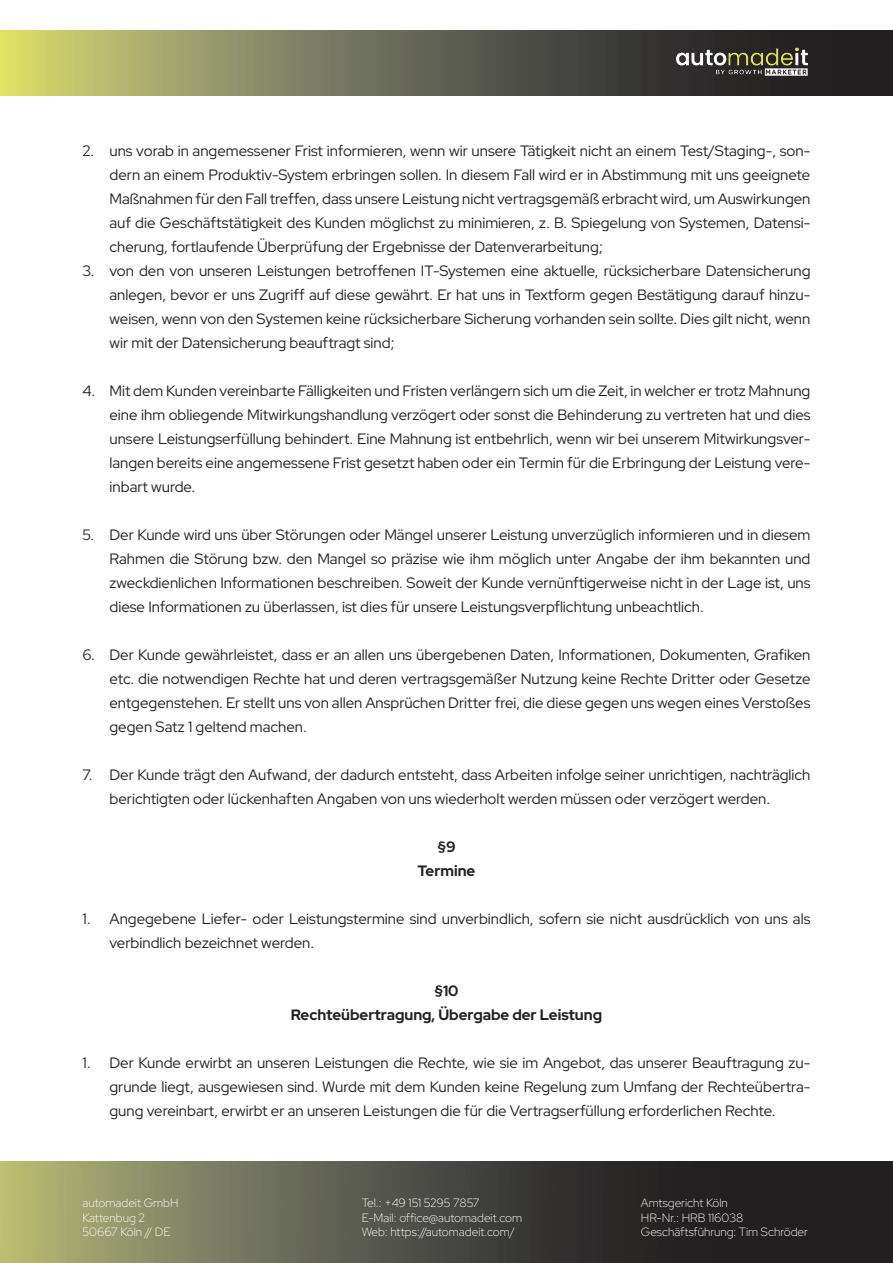
<style>
.page{position:relative;width:893px;height:1263px;background:#fff}
.page>*{position:absolute;margin:0;border:0;box-sizing:border-box;transform-origin:0 0}
.t1{font:15px/24px "Red Hat Display";color:#231f20;text-align:justify}
.Titel{font:700 15px "Red Hat Display";color:#231f20}
.t2{font:300 12px/14.4px "Red Hat Display";color:#fff}
</style>
<div class="page">
<svg style="left:0;top:1162px;width:893px;height:101px;background:#535344"></svg>
<svg style="left:0;top:31px;width:893px;height:64px;background:#6d6d50"></svg>
<img style="left:674px;top:45px;width:136px;height:36px">
<p class="t1" style="left:110px;top:139px;width:702px;text-indent:-27px">2. uns vorab in angemessener Frist informieren, wenn wir unsere Tätigkeit nicht an einem Test/Staging-, son&shy;dern an einem Produktiv-System erbringen sollen. In diesem Fall wird er in Abstimmung mit uns geeignete Maßnahmen für den Fall treffen, dass unsere Leistung nicht vertragsgemäß erbracht wird, um Auswirkungen auf die Geschäftstätigkeit des Kunden möglichst zu minimieren, z. B. Spiegelung von Systemen, Datensi&shy;cherung, fortlaufende Überprüfung der Ergebnisse der Datenverarbeitung;</p>
<p class="t1" style="left:110px;top:259px;width:702px;text-indent:-27px">3. von den von unseren Leistungen betroffenen IT-Systemen eine aktuelle, rücksicherbare Datensicherung anlegen, bevor er uns Zugriff auf diese gewährt. Er hat uns in Textform gegen Bestätigung darauf hinzu&shy;weisen, wenn von den Systemen keine rücksicherbare Sicherung vorhanden sein sollte. Dies gilt nicht, wenn wir mit der Datensicherung beauftragt sind;</p>
<p class="t1" style="left:110px;top:379px;width:702px;text-indent:-27px">4. Mit dem Kunden vereinbarte Fälligkeiten und Fristen verlängern sich um die Zeit, in welcher er trotz Mahnung eine ihm obliegende Mitwirkungshandlung verzögert oder sonst die Behinderung zu vertreten hat und dies unsere Leistungserfüllung behindert. Eine Mahnung ist entbehrlich, wenn wir bei unserem Mitwirkungsver&shy;langen bereits eine angemessene Frist gesetzt haben oder ein Termin für die Erbringung der Leistung vere&shy;inbart wurde.</p>
<p class="t1" style="left:110px;top:523px;width:702px;text-indent:-27px">5. Der Kunde wird uns über Störungen oder Mängel unserer Leistung unverzüglich informieren und in diesem Rahmen die Störung bzw. den Mangel so präzise wie ihm möglich unter Angabe der ihm bekannten und zweckdienlichen Informationen beschreiben. Soweit der Kunde vernünftigerweise nicht in der Lage ist, uns diese Informationen zu überlassen, ist dies für unsere Leistungsverpflichtung unbeachtlich.</p>
<p class="t1" style="left:110px;top:643px;width:702px;text-indent:-27px">6. Der Kunde gewährleistet, dass er an allen uns übergebenen Daten, Informationen, Dokumenten, Grafiken etc. die notwendigen Rechte hat und deren vertragsgemäßer Nutzung keine Rechte Dritter oder Gesetze entgegenstehen. Er stellt uns von allen Ansprüchen Dritter frei, die diese gegen uns wegen eines Verstoßes gegen Satz 1 geltend machen.</p>
<p class="t1" style="left:110px;top:763px;width:702px;text-indent:-27px">7. Der Kunde trägt den Aufwand, der dadurch entsteht, dass Arbeiten infolge seiner unrichtigen, nachträglich berichtigten oder lückenhaften Angaben von uns wiederholt werden müssen oder verzögert werden.</p>
<p class="Titel" style="left:437px;top:837px;width:20px">§9</p>
<p class="Titel" style="left:418px;top:861px;width:59px">Termine</p>
<p class="t1" style="left:110px;top:907px;width:702px;text-indent:-27px">1. Angegebene Liefer- oder Leistungstermine sind unverbindlich, sofern sie nicht ausdrücklich von uns als verbindlich bezeichnet werden.</p>
<p class="Titel" style="left:434px;top:981px;width:26px">§10</p>
<p class="Titel" style="left:291px;top:1005px;width:313px">Rechteübertragung, Übergabe der Leistung</p>
<p class="t1" style="left:110px;top:1051px;width:702px;text-indent:-27px">1. Der Kunde erwirbt an unseren Leistungen die Rechte, wie sie im Angebot, das unserer Beauftragung zu&shy;grunde liegt, ausgewiesen sind. Wurde mit dem Kunden keine Regelung zum Umfang der Rechteübertra&shy;gung vereinbart, erwirbt er an unseren Leistungen die für die Vertragserfüllung erforderlichen Rechte.</p>
<p class="t2" style="left:82px;top:1195px;width:98px">automadeit GmbH<br>Kattenbug 2<br>50667 Köln // DE</p>
<p class="t2" style="left:641px;top:1195px;width:169px">Amtsgericht Köln<br>HR-Nr.: HRB 116038<br>Geschäftsführung: Tim Schröder</p>
<p class="t2" style="left:362px;top:1195px;width:162px">Tel.: +49 151 5295 7857<br>E-Mail: office@automadeit.com<br>Web: https://automadeit.com/</p>
</div>
